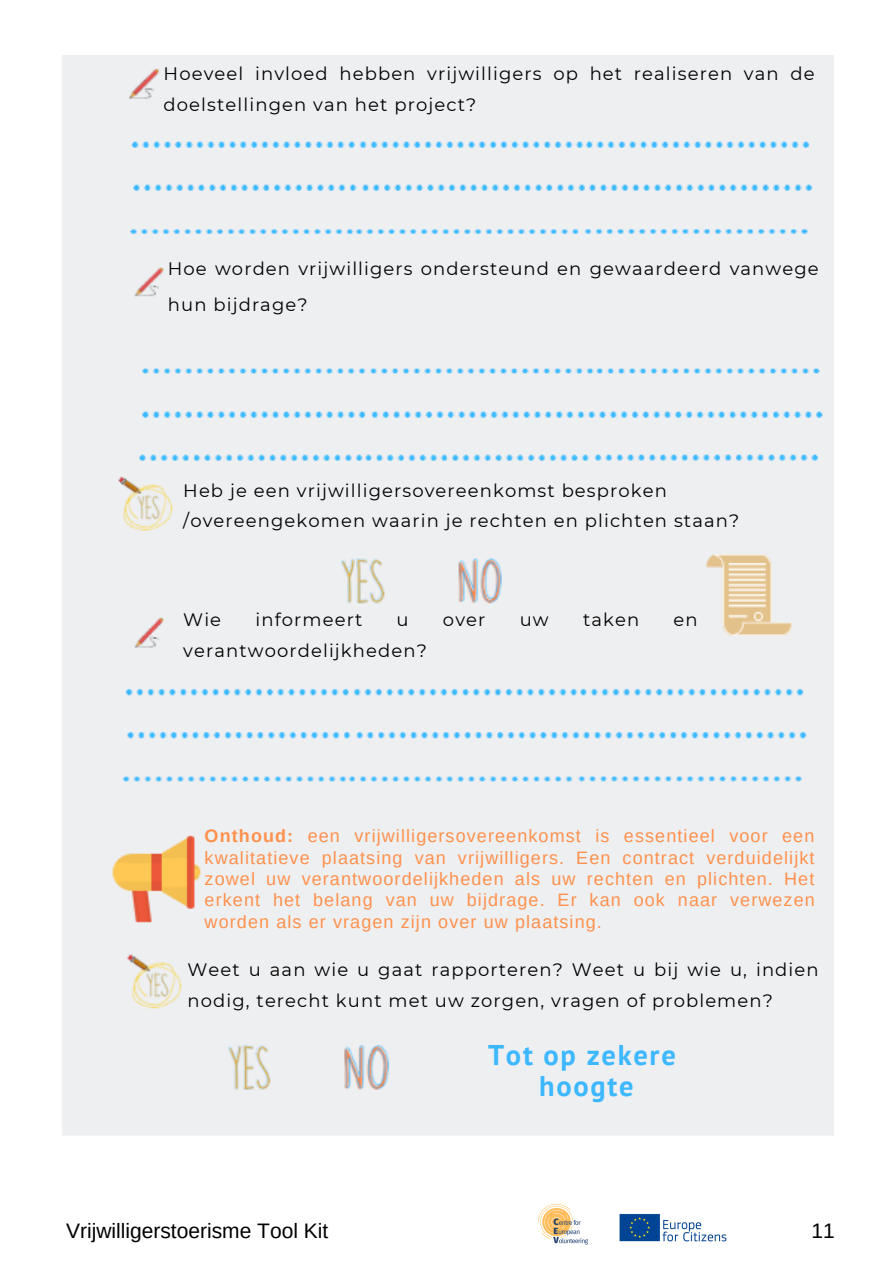
<style>
.page{position:relative;width:893px;height:1264px;background:#fff}
.page>*{position:absolute;margin:0;border:0;box-sizing:border-box;transform-origin:0 0}
.t1{font:700 28.5px/30.3px "PT Sans";letter-spacing:.06em;color:#3db8ff;text-align:center}
.t2{font:21px "Arimo";color:#000}
.t3{font:18px/30.3px "Montserrat";letter-spacing:.06em;color:#000}
.t4{font:18px/21.3px "Arimo";letter-spacing:.06em;color:#ff914d;text-align:justify}
.s1{font-weight:700}
</style>
<div class="page">
<div style="left:62px;top:55px;width:771px;height:1081px;background:#eeeff1"></div>
<img style="left:619px;top:1213px;width:108px;height:29px">
<img style="left:538px;top:1203px;width:50px;height:42px">
<p class="t3" style="left:164px;top:59px;width:652px">Hoeveel invloed hebben vrijwilligers op het realiseren van de doelstellingen van het project?</p>
<p class="t3" style="left:168px;top:250px;width:652px;line-height:36px">Hoe worden vrijwilligers ondersteund en gewaardeerd vanwege hun bijdrage?</p>
<p class="t3" style="left:183px;top:475px;width:557px">Heb je een vrijwilligersovereenkomst besproken /overeengekomen waarin je rechten en plichten staan?</p>
<p class="t3" style="left:183px;top:605px;width:39px">Wie</p>
<p class="t3" style="left:255px;top:605px;width:108px">informeert</p>
<p class="t3" style="left:396px;top:605px;width:14px">u</p>
<p class="t3" style="left:443px;top:605px;width:44px">over</p>
<p class="t3" style="left:519px;top:605px;width:31px">uw</p>
<p class="t3" style="left:583px;top:605px;width:58px">taken</p>
<p class="t3" style="left:673px;top:605px;width:26px">en</p>
<p class="t3" style="left:183px;top:635px;width:245px">verantwoordelijkheden?</p>
<p class="t4" style="left:205px;top:825px;width:611px"><span class="s1">Onthoud:</span> een vrijwilligersovereenkomst is essentieel voor een kwalitatieve plaatsing van vrijwilligers. Een contract verduidelijkt zowel uw verantwoordelijkheden als uw rechten en plichten. Het erkent het belang van uw bijdrage. Er kan ook naar verwezen worden als er vragen zijn over uw plaatsing.</p>
<p class="t3" style="left:187px;top:954px;width:632px">Weet u aan wie u gaat rapporteren? Weet u bij wie u, indien nodig, terecht kunt met uw zorgen, vragen of problemen?</p>
<h1 class="t1" style="left:488px;top:1039px;width:189px">Tot op zekere hoogte</h1>
<p class="t2" style="left:66px;top:1218px;width:264px">Vrijwilligerstoerisme Tool Kit</p>
<p class="t2" style="left:811px;top:1218px;width:25px">11</p>
</div>
